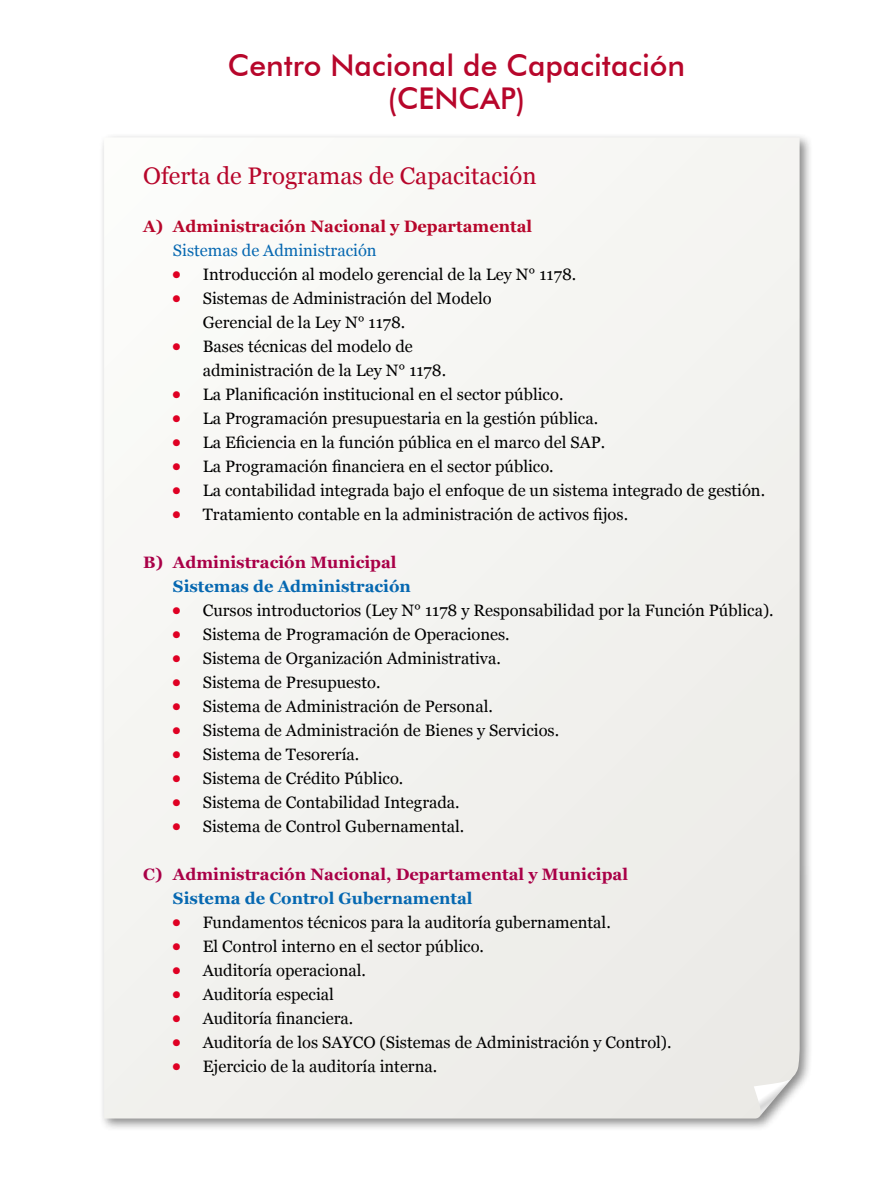
<style>
.page{position:relative;width:872px;height:1188px;background:#fff}
.page>*{position:absolute;margin:0;border:0;box-sizing:border-box;transform-origin:0 0}
.t1{font:500 30px/33.8px "Futura BT";color:#b7062b;text-align:center}
.t2{font:24px "Georgia";color:#b7062b}
.t3{font:16.5px/24px "Georgia";color:#000}
.t4{font:700 16.5px "Georgia";color:#a90047}
.t5{font:700 16.5px "Georgia";color:#0668b1}
.t6{font:700 16.5px "Georgia";color:#b7062b}
.t7{font:16.5px "Georgia";color:#0668b1}
</style>
<div class="page">
<div style="left:99px;top:132px;width:721px;height:1009px;background:#000;opacity:.46"></div>
<div style="left:104px;top:137px;width:695px;height:982px;background:#f3f3f0"></div>
<svg style="left:753px;top:1077px;width:39px;height:39px"></svg>
<h1 class="t1" style="left:228px;top:48px;width:459px">Centro Nacional de Capacitación (CENCAP)</h1>
<h2 class="t2" style="left:143px;top:161px;width:395px">Oferta de Programas de Capacitación</h2>
<p class="t6" style="left:143px;top:215px;width:390px">A) Administración Nacional y Departamental</p>
<p class="t7" style="left:173px;top:240px;width:205px">Sistemas de Administración</p>
<p class="t3" style="left:173px;top:262px;width:405px"><sup>●</sup> Introducción al modelo gerencial de la Ley N° 1178.</p>
<p class="t3" style="left:203px;top:286px;width:290px;text-indent:-30px"><sup>●</sup> Sistemas de Administración del Modelo<br>Gerencial de la Ley N° 1178.</p>
<p class="t3" style="left:203px;top:334px;width:245px;text-indent:-30px"><sup>●</sup> Bases técnicas del modelo de administración de la Ley N° 1178.</p>
<p class="t3" style="left:173px;top:382px;width:392px"><sup>●</sup> La Planificación institucional en el sector público.</p>
<p class="t3" style="left:173px;top:406px;width:427px"><sup>●</sup> La Programación presupuestaria en la gestión pública.</p>
<p class="t3" style="left:173px;top:430px;width:434px"><sup>●</sup> La Eficiencia en la función pública en el marco del SAP.</p>
<p class="t3" style="left:173px;top:454px;width:382px"><sup>●</sup> La Programación financiera en el sector público.</p>
<p class="t3" style="left:173px;top:478px;width:593px"><sup>●</sup> La contabilidad integrada bajo el enfoque de un sistema integrado de gestión.</p>
<p class="t3" style="left:173px;top:502px;width:456px"><sup>●</sup> Tratamiento contable en la administración de activos fijos.</p>
<p class="t4" style="left:143px;top:551px;width:255px">B) Administración Municipal</p>
<p class="t5" style="left:173px;top:575px;width:239px">Sistemas de Administración</p>
<p class="t3" style="left:173px;top:598px;width:602px"><sup>●</sup> Cursos introductorios (Ley N° 1178 y Responsabilidad por la Función Pública).</p>
<p class="t3" style="left:173px;top:622px;width:338px"><sup>●</sup> Sistema de Programación de Operaciones.</p>
<p class="t3" style="left:173px;top:646px;width:329px"><sup>●</sup> Sistema de Organización Administrativa.</p>
<p class="t3" style="left:173px;top:670px;width:209px"><sup>●</sup> Sistema de Presupuesto.</p>
<p class="t3" style="left:173px;top:694px;width:321px"><sup>●</sup> Sistema de Administración de Personal.</p>
<p class="t3" style="left:173px;top:718px;width:388px"><sup>●</sup> Sistema de Administración de Bienes y Servicios.</p>
<p class="t3" style="left:173px;top:742px;width:188px"><sup>●</sup> Sistema de Tesorería.</p>
<p class="t3" style="left:173px;top:766px;width:232px"><sup>●</sup> Sistema de Crédito Público.</p>
<p class="t3" style="left:173px;top:790px;width:288px"><sup>●</sup> Sistema de Contabilidad Integrada.</p>
<p class="t3" style="left:173px;top:814px;width:293px"><sup>●</sup> Sistema de Control Gubernamental.</p>
<p class="t4" style="left:143px;top:863px;width:486px">C) Administración Nacional, Departamental y Municipal</p>
<p class="t5" style="left:173px;top:887px;width:301px">Sistema de Control Gubernamental</p>
<p class="t3" style="left:173px;top:910px;width:439px"><sup>●</sup> Fundamentos técnicos para la auditoría gubernamental.</p>
<p class="t3" style="left:173px;top:934px;width:313px"><sup>●</sup> El Control interno en el sector público.</p>
<p class="t3" style="left:173px;top:958px;width:194px"><sup>●</sup> Auditoría operacional.</p>
<p class="t3" style="left:173px;top:982px;width:162px"><sup>●</sup> Auditoría especial</p>
<p class="t3" style="left:173px;top:1006px;width:182px"><sup>●</sup> Auditoría financiera.</p>
<p class="t3" style="left:173px;top:1030px;width:500px"><sup>●</sup> Auditoría de los SAYCO (Sistemas de Administración y Control).</p>
<p class="t3" style="left:173px;top:1054px;width:266px"><sup>●</sup> Ejercicio de la auditoría interna.</p>
</div>
